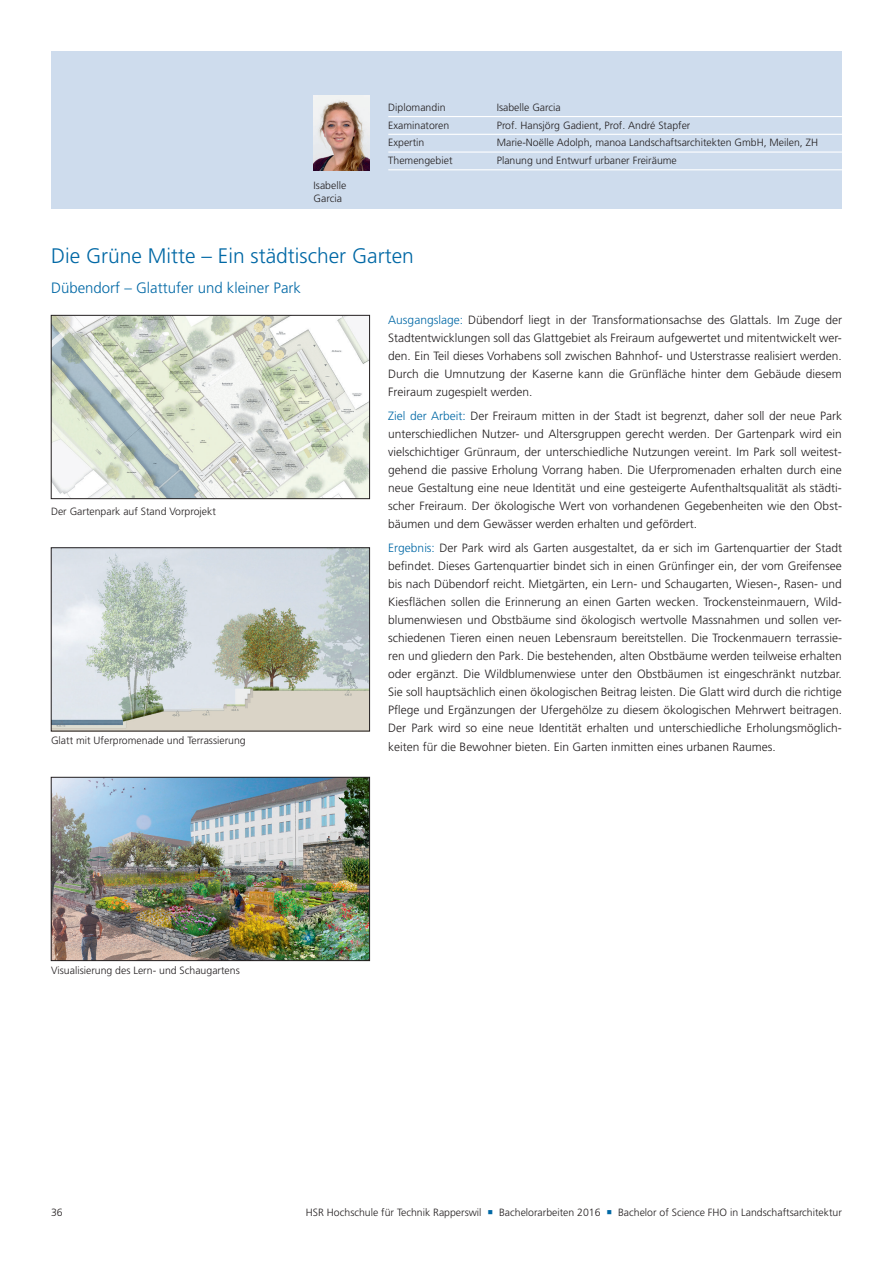
<style>
.page{position:relative;width:893px;height:1263px;background:#fff}
.page>*{position:absolute;margin:0;border:0;box-sizing:border-box;transform-origin:0 0}
.t1{font:300 21px "Frutiger LT Pro";color:#0068a5}
.t2{font:300 15px "Frutiger LT Pro";color:#0068a5}
.t3{font:300 12px/18px "Frutiger LT Pro";color:#231f20;text-align:justify}
.t4{font:300 10.5px/13.5px "Frutiger LT Pro";color:#231f20}
.s1{color:#0068a5}
</style>
<div class="page">
<div style="left:51px;top:51px;width:791px;height:157px;background:#cedced"></div>
<img style="left:53px;top:317px;width:315px;height:180px">
<div style="left:51px;top:315px;width:319px;height:184px;border:1px solid #231f20"></div>
<img style="left:53px;top:549px;width:315px;height:180px">
<div style="left:51px;top:547px;width:319px;height:184px;border:1px solid #231f20"></div>
<img style="left:53px;top:779px;width:315px;height:180px">
<div style="left:51px;top:777px;width:319px;height:184px;border:1px solid #231f20"></div>
<hr style="left:388px;top:116px;width:454px;height:1px;background:#fff">
<hr style="left:388px;top:134px;width:454px;height:1px;background:#fff">
<hr style="left:388px;top:151px;width:454px;height:2px;background:#fff">
<hr style="left:388px;top:169px;width:454px;height:1px;background:#fff">
<img style="left:314px;top:95px;width:56px;height:75px">
<p class="t4" style="left:314px;top:178px;width:34px">Isabelle<br>Garcia</p>
<p class="t4" style="left:388px;top:101px;width:59px">Diplomandin</p>
<p class="t4" style="left:497px;top:101px;width:65px">Isabelle Garcia</p>
<p class="t4" style="left:388px;top:118px;width:63px">Examinatoren</p>
<p class="t4" style="left:497px;top:118px;width:195px">Prof. Hansjörg Gadient, Prof. André Stapfer</p>
<p class="t4" style="left:388px;top:136px;width:38px">Expertin</p>
<p class="t4" style="left:497px;top:136px;width:323px">Marie-Noëlle Adolph, manoa Landschaftsarchitekten GmbH, Meilen, ZH</p>
<p class="t4" style="left:388px;top:154px;width:66px">Themengebiet</p>
<p class="t4" style="left:497px;top:154px;width:182px">Planung und Entwurf urbaner Freiräume</p>
<h1 class="t1" style="left:51px;top:243px;width:364px">Die Grüne Mitte – Ein städtischer Garten</h1>
<p class="t2" style="left:51px;top:279px;width:252px">Dübendorf – Glattufer und kleiner Park</p>
<p class="t4" style="left:51px;top:504px;width:166px">Der Gartenpark auf Stand Vorprojekt</p>
<p class="t4" style="left:51px;top:734px;width:196px">Glatt mit Uferpromenade und Terrassierung</p>
<p class="t4" style="left:51px;top:963px;width:190px">Visualisierung des Lern- und Schaugartens</p>
<p class="t3" style="left:388px;top:311px;width:455px"><span class="s1">Ausgangslage:</span> Dübendorf liegt in der Transformationsachse des Glattals. Im Zuge der Stadtentwicklungen soll das Glattgebiet als Freiraum aufgewertet und mitentwickelt wer&shy;den. Ein Teil dieses Vorhabens soll zwischen Bahnhof- und Usterstrasse realisiert werden.<br>Durch die Umnutzung der Kaserne kann die Grünfläche hinter dem Gebäude diesem Freiraum zugespielt werden.</p>
<p class="t3" style="left:388px;top:407px;width:455px"><span class="s1">Ziel der Arbeit:</span> Der Freiraum mitten in der Stadt ist begrenzt, daher soll der neue Park unterschiedlichen Nutzer- und Altersgruppen gerecht werden. Der Gartenpark wird ein vielschichtiger Grünraum, der unterschiedliche Nutzungen vereint. Im Park soll weitest&shy;gehend die passive Erholung Vorrang haben. Die Uferpromenaden erhalten durch eine neue Gestaltung eine neue Identität und eine gesteigerte Aufenthaltsqualität als städti&shy;scher Freiraum. Der ökologische Wert von vorhandenen Gegebenheiten wie den Obst&shy;bäumen und dem Gewässer werden erhalten und gefördert.</p>
<p class="t3" style="left:388px;top:539px;width:455px"><span class="s1">Ergebnis:</span> Der Park wird als Garten ausgestaltet, da er sich im Gartenquartier der Stadt befindet. Dieses Gartenquartier bindet sich in einen Grünfinger ein, der vom Greifensee bis nach Dübendorf reicht. Mietgärten, ein Lern- und Schaugarten, Wiesen-, Rasen- und Kiesflächen sollen die Erinnerung an einen Garten wecken. Trockensteinmauern, Wild&shy;blumenwiesen und Obstbäume sind ökologisch wertvolle Massnahmen und sollen ver&shy;schiedenen Tieren einen neuen Lebensraum bereitstellen. Die Trockenmauern terrassie&shy;ren und gliedern den Park. Die bestehenden, alten Obstbäume werden teilweise erhalten oder ergänzt. Die Wildblumenwiese unter den Obstbäumen ist eingeschränkt nutzbar.<br>Sie soll hauptsächlich einen ökologischen Beitrag leisten. Die Glatt wird durch die richtige Pflege und Ergänzungen der Ufergehölze zu diesem ökologischen Mehrwert beitragen.<br>Der Park wird so eine neue Identität erhalten und unterschiedliche Erholungsmöglich&shy;keiten für die Bewohner bieten. Ein Garten inmitten eines urbanen Raumes.</p>
<p class="t4" style="left:51px;top:1206px;width:13px">36</p>
<p class="t4" style="left:306px;top:1206px;width:537px">HSR Hochschule für Technik Rapperswil <span class="s1">○</span> Bachelorarbeiten 2016 <span class="s1">○</span> Bachelor of Science FHO in Landschaftsarchitektur</p>
</div>
